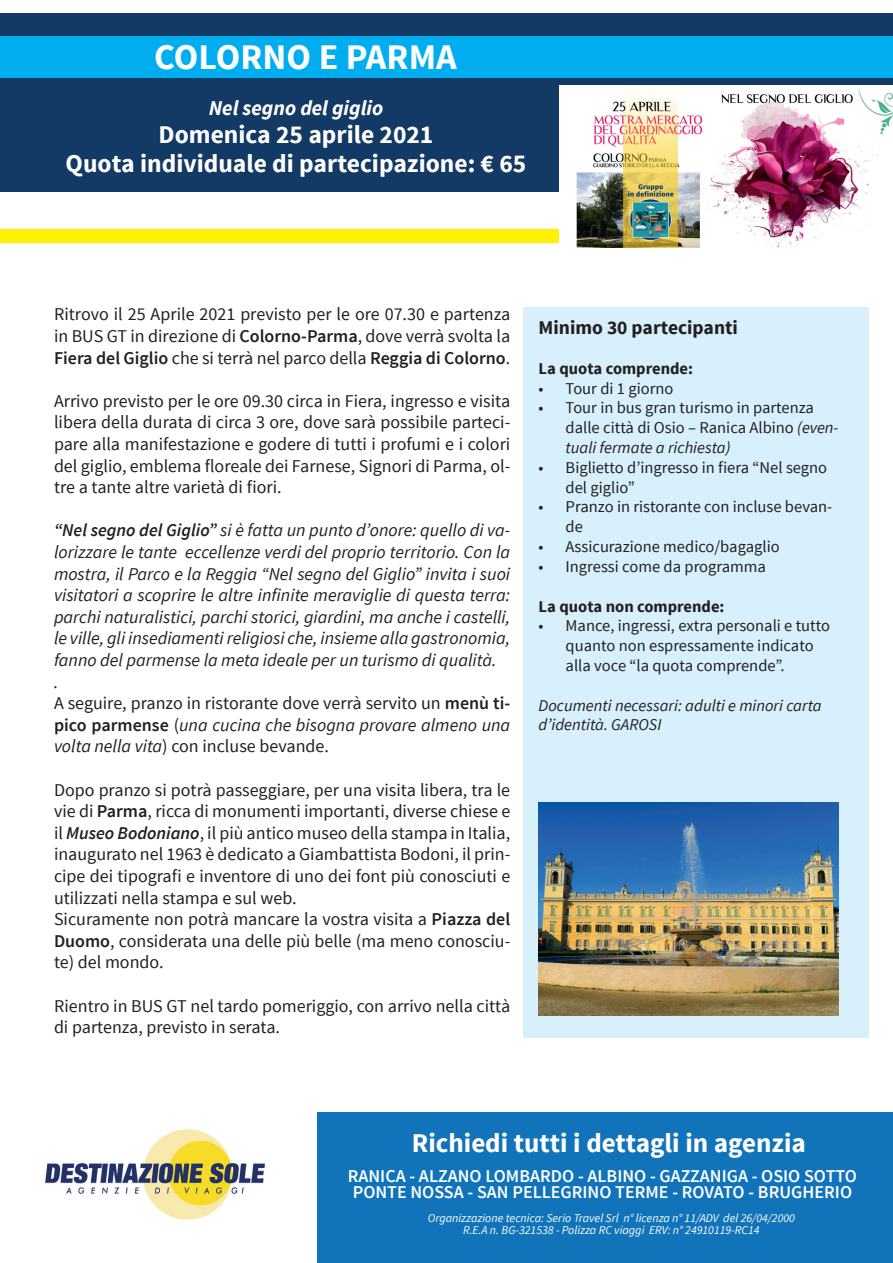
<style>
.page{position:relative;width:893px;height:1263px;background:#fff}
.page>*{position:absolute;margin:0;border:0;box-sizing:border-box;transform-origin:0 0}
.t1{font:700 36px "Source Sans Pro";color:#fff}
.t2{font:700 27px "Source Sans Pro";color:#fff}
.t3{font:700 25.5px/28.5px "Source Sans Pro";color:#fff;text-align:center}
.t4{font:italic 700 21px "Source Sans Pro";color:#fff}
.t5{font:700 19.5px "Source Sans Pro";color:#231f20}
.t6{font:18px/21.6px "Source Sans Pro";color:#231f20;text-align:justify}
.t7{font:italic 18px/21.6px "Source Sans Pro";color:#231f20}
.t8{font:600 18px/16.5px "Source Sans Pro";color:#fff}
.t9{font:16.5px/19.8px "Source Sans Pro";color:#231f20}
.t10{font:italic 16.5px/19.8px "Source Sans Pro";color:#231f20}
.t11{font:700 16.5px "Source Sans Pro";color:#231f20}
.t12{font:italic 12px/12px "Source Sans Pro";color:#fff;text-align:center}
.s1{font-weight:600}
.s2{font-style:normal}
.s3{font-weight:600;font-style:normal}
.s4{font-weight:600;font-style:italic}
.s5{font-style:italic}
</style>
<div class="page">
<div style="left:523px;top:307px;width:346px;height:730px;background:#d7f0fb"></div>
<div style="left:0;top:13px;width:893px;height:179px;background:#133a65"></div>
<div style="left:0;top:230px;width:893px;height:13px;background:#fff101"></div>
<div style="left:0;top:36px;width:893px;height:41px;background:#00aeef"></div>
<div style="left:317px;top:1112px;width:576px;height:151px;background:#1174bb"></div>
<img style="left:45px;top:1129px;width:220px;height:91px">
<img style="left:560px;top:86px;width:333px;height:162px">
<img style="left:539px;top:803px;width:300px;height:212px">
<h1 class="t1" style="left:154px;top:34px;width:304px">COLORNO E PARMA</h1>
<p class="t4" style="left:209px;top:94px;width:176px">Nel segno del giglio</p>
<h3 class="t3" style="left:66px;top:121px;width:462px">Domenica 25 aprile 2021<br>Quota individuale di partecipazione: € 65</h3>
<p class="t6" style="left:54px;top:304px;width:458px">Ritrovo il 25 Aprile 2021 previsto per le ore 07.30 e partenza in BUS GT in direzione di <span class="s1">Colorno-Parma</span>, dove verrà svolta la <span class="s1">Fiera del Giglio</span> che si terrà nel parco della <span class="s1">Reggia di Colorno</span>.</p>
<p class="t6" style="left:54px;top:390px;width:458px">Arrivo previsto per le ore 09.30 circa in Fiera, ingresso e visita libera della durata di circa 3 ore, dove sarà possibile parteci&shy;pare alla manifestazione e godere di tutti i profumi e i colori del giglio, emblema floreale dei Farnese, Signori di Parma, ol&shy;tre a tante altre varietà di fiori.</p>
<p class="t7" style="left:54px;top:520px;width:458px"><span class="s1">“Nel segno del Giglio”</span> si è fatta un punto d’onore: quello di va&shy;lorizzare le tante eccellenze verdi del proprio territorio. Con la mostra, il Parco e la Reggia “Nel segno del Giglio” invita i suoi visitatori a scoprire le altre infinite meraviglie di questa terra: parchi naturalistici, parchi storici, giardini, ma anche i castelli, le ville, gli insediamenti religiosi che, insieme alla gastronomia, fanno del parmense la meta ideale per un turismo di qualità.<br>.<br><span class="s2">A seguire, pranzo in ristorante dove verrà servito un</span> <span class="s3">menù ti&shy;pico parmense</span> <span class="s2">(</span>una cucina che bisogna provare almeno una volta nella vita<span class="s2">) con incluse bevande.</span></p>
<p class="t6" style="left:54px;top:779px;width:458px;text-align:left">Dopo pranzo si potrà passeggiare, per una visita libera, tra le vie di <span class="s1">Parma</span>, ricca di monumenti importanti, diverse chiese e il <span class="s4">Museo Bodoniano</span>, il più antico museo della stampa in Italia, inaugurato nel 1963 è dedicato a Giambattista Bodoni, il prin&shy;cipe dei tipografi e inventore di uno dei font più conosciuti e utilizzati nella stampa e sul web.<br>Sicuramente non potrà mancare la vostra visita a <span class="s1">Piazza del Duomo</span>, considerata una delle più belle (ma meno conosciu&shy;te) del mondo.</p>
<p class="t6" style="left:54px;top:995px;width:458px">Rientro in BUS GT nel tardo pomeriggio, con arrivo nella città di partenza, previsto in serata.</p>
<p class="t5" style="left:539px;top:315px;width:201px">Minimo 30 partecipanti</p>
<p class="t11" style="left:539px;top:358px;width:156px">La quota comprende:</p>
<p class="t9" style="left:539px;top:379px;width:136px">• Tour di 1 giorno</p>
<p class="t9" style="left:566px;top:398px;width:274px;text-indent:-27px">• Tour in bus gran turismo in partenza dalle città di Osio – Ranica Albino <span class="s5">(even&shy;tuali fermate a richiesta)</span></p>
<p class="t9" style="left:566px;top:458px;width:263px;text-indent:-27px">• Biglietto d’ingresso in fiera “Nel segno del giglio”</p>
<p class="t9" style="left:566px;top:497px;width:268px;text-indent:-27px">• Pranzo in ristorante con incluse bevan&shy;de</p>
<p class="t9" style="left:539px;top:537px;width:243px">• Assicurazione medico/bagaglio</p>
<p class="t9" style="left:539px;top:557px;width:229px">• Ingressi come da programma</p>
<p class="t11" style="left:539px;top:595px;width:187px">La quota non comprende:</p>
<p class="t9" style="left:566px;top:616px;width:266px;text-indent:-27px">• Mance, ingressi, extra personali e tutto quanto non espressamente indicato alla voce “la quota comprende”.</p>
<p class="t10" style="left:539px;top:695px;width:285px">Documenti necessari: adulti e minori carta d’identità. GAROSI</p>
<h2 class="t2" style="left:412px;top:1126px;width:396px">Richiedi tutti i dettagli in agenzia</h2>
<p class="t8" style="left:348px;top:1168px;width:511px">RANICA - ALZANO LOMBARDO - ALBINO - GAZZANIGA - OSIO SOTTO<br>PONTE NOSSA - SAN PELLEGRINO TERME - ROVATO - BRUGHERIO</p>
<p class="t12" style="left:428px;top:1212px;width:369px">Organizzazione tecnica: Serio Travel Srl n° licenza n° 11/ADV del 26/04/2000<br>R.E.A n. BG-321538 - Polizza RC viaggi ERV: n° 24910119-RC14</p>
</div>
